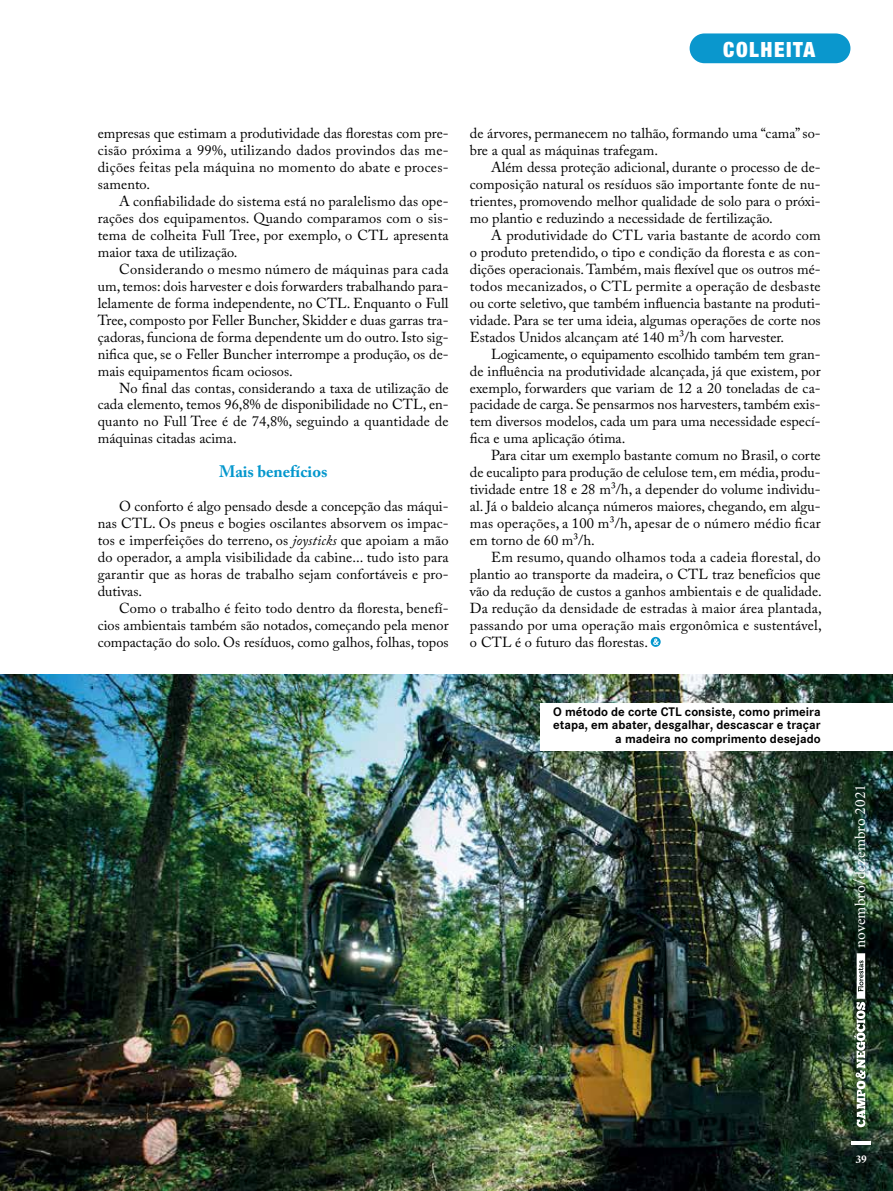
<style>
.page{position:relative;width:893px;height:1191px;background:#fff}
.page>*{position:absolute;margin:0;border:0;box-sizing:border-box;transform-origin:0 0}
.t1{font:900 condensed 21px "Helvetica Neue";letter-spacing:.075em;color:#fff}
.t2{font:700 16.5px "Adobe Caslon Pro";color:#0497cd}
.t3{font:15.75px "Crimson";color:#fff}
.t4{font:14.4px/17px "Adobe Caslon Pro";color:#000;text-align:justify}
.t5{font:700 12.9px/13.5px "Corporate S";color:#000;text-align:right}
.t6{font:700 12px "Crimson";color:#fff}
.s1{font-style:italic}
</style>
<div class="page">
<img style="left:0;top:674px;width:893px;height:517px">
<div style="left:541px;top:702px;width:352px;height:48px;background:#fff"></div>
<div style="left:690px;top:33px;width:160px;height:30px;background:#0a97cd;border-radius:15px"></div>
<svg style="left:651px;top:637px;width:10px;height:10px"></svg>
<svg style="left:854px;top:953px;width:12px;height:174px"></svg>
<hr style="left:851px;top:1141px;width:20px;height:3px;background:#fff">
<h1 class="t1" style="left:723px;top:36px;width:93px">COLHEITA</h1>
<p class="t4" style="left:98px;top:125px;width:352px">empresas que estimam a produtividade das florestas com pre&shy;cisão próxima a 99%, utilizando dados provindos das me&shy;dições feitas pela máquina no momento do abate e proces&shy;samento.</p>
<p class="t4" style="left:98px;top:192px;width:352px;text-indent:21px">A confiabilidade do sistema está no paralelismo das ope&shy;rações dos equipamentos. Quando comparamos com o sis&shy;tema de colheita Full Tree, por exemplo, o CTL apresenta maior taxa de utilização.</p>
<p class="t4" style="left:98px;top:260px;width:352px;text-indent:21px">Considerando o mesmo número de máquinas para cada um, temos: dois harvester e dois forwarders trabalhando para&shy;lelamente de forma independente, no CTL. Enquanto o Full Tree, composto por Feller Buncher, Skidder e duas garras tra&shy;çadoras, funciona de forma dependente um do outro. Isto sig&shy;nifica que, se o Feller Buncher interrompe a produção, os de&shy;mais equipamentos ficam ociosos.</p>
<p class="t4" style="left:98px;top:379px;width:352px;text-indent:21px">No final das contas, considerando a taxa de utilização de cada elemento, temos 96,8% de disponibilidade no CTL, en&shy;quanto no Full Tree é de 74,8%, seguindo a quantidade de máquinas citadas acima.</p>
<p class="t2" style="left:219px;top:462px;width:110px">Mais benefícios</p>
<p class="t4" style="left:98px;top:498px;width:352px;text-indent:21px">O conforto é algo pensado desde a concepção das máqui&shy;nas CTL. Os pneus e bogies oscilantes absorvem os impac&shy;tos e imperfeições do terreno, os <span class="s1">joysticks</span> que apoiam a mão do operador, a ampla visibilidade da cabine... tudo isto para garantir que as horas de trabalho sejam confortáveis e pro&shy;dutivas.</p>
<p class="t4" style="left:98px;top:599px;width:352px;text-indent:21px">Como o trabalho é feito todo dentro da floresta, benefí&shy;cios ambientais também são notados, começando pela menor compactação do solo. Os resíduos, como galhos, folhas, topos</p>
<p class="t4" style="left:470px;top:125px;width:352px">de árvores, permanecem no talhão, formando uma “cama” so&shy;bre a qual as máquinas trafegam.</p>
<p class="t4" style="left:470px;top:159px;width:352px;text-indent:21px">Além dessa proteção adicional, durante o processo de de&shy;composição natural os resíduos são importante fonte de nu&shy;trientes, promovendo melhor qualidade de solo para o próxi&shy;mo plantio e reduzindo a necessidade de fertilização.</p>
<p class="t4" style="left:470px;top:226px;width:352px;text-indent:21px">A produtividade do CTL varia bastante de acordo com o produto pretendido, o tipo e condição da floresta e as con&shy;dições operacionais. Também, mais flexível que os outros mé&shy;todos mecanizados, o CTL permite a operação de desbaste ou corte seletivo, que também influencia bastante na produti&shy;vidade. Para se ter uma ideia, algumas operações de corte nos Estados Unidos alcançam até 140 m³/h com harvester.</p>
<p class="t4" style="left:470px;top:345px;width:352px;text-indent:21px">Logicamente, o equipamento escolhido também tem gran&shy;de influência na produtividade alcançada, já que existem, por exemplo, forwarders que variam de 12 a 20 toneladas de ca&shy;pacidade de carga. Se pensarmos nos harvesters, também exis&shy;tem diversos modelos, cada um para uma necessidade especí&shy;fica e uma aplicação ótima.</p>
<p class="t4" style="left:470px;top:447px;width:352px;text-indent:21px">Para citar um exemplo bastante comum no Brasil, o corte de eucalipto para produção de celulose tem, em média, produ&shy;tividade entre 18 e 28 m³/h, a depender do volume individu&shy;al. Já o baldeio alcança números maiores, chegando, em algu&shy;mas operações, a 100 m³/h, apesar de o número médio ficar em torno de 60 m³/h.</p>
<p class="t4" style="left:470px;top:548px;width:353px;text-indent:21px">Em resumo, quando olhamos toda a cadeia florestal, do plantio ao transporte da madeira, o CTL traz benefícios que vão da redução de custos a ganhos ambientais e de qualidade.<br>Da redução da densidade de estradas à maior área plantada, passando por uma operação mais ergonômica e sustentável, o CTL é o futuro das florestas.</p>
<p class="t5" style="left:553px;top:705px;width:269px">O método de corte CTL consiste, como primeira etapa, em abater, desgalhar, descascar e traçar a madeira no comprimento desejado</p>
<p class="t3" style="left:847px;top:948px;width:166px;rotate:-90deg">novembro/dezembro 2021</p>
<p class="t6" style="left:855px;top:1150px;width:13px">39</p>
</div>
